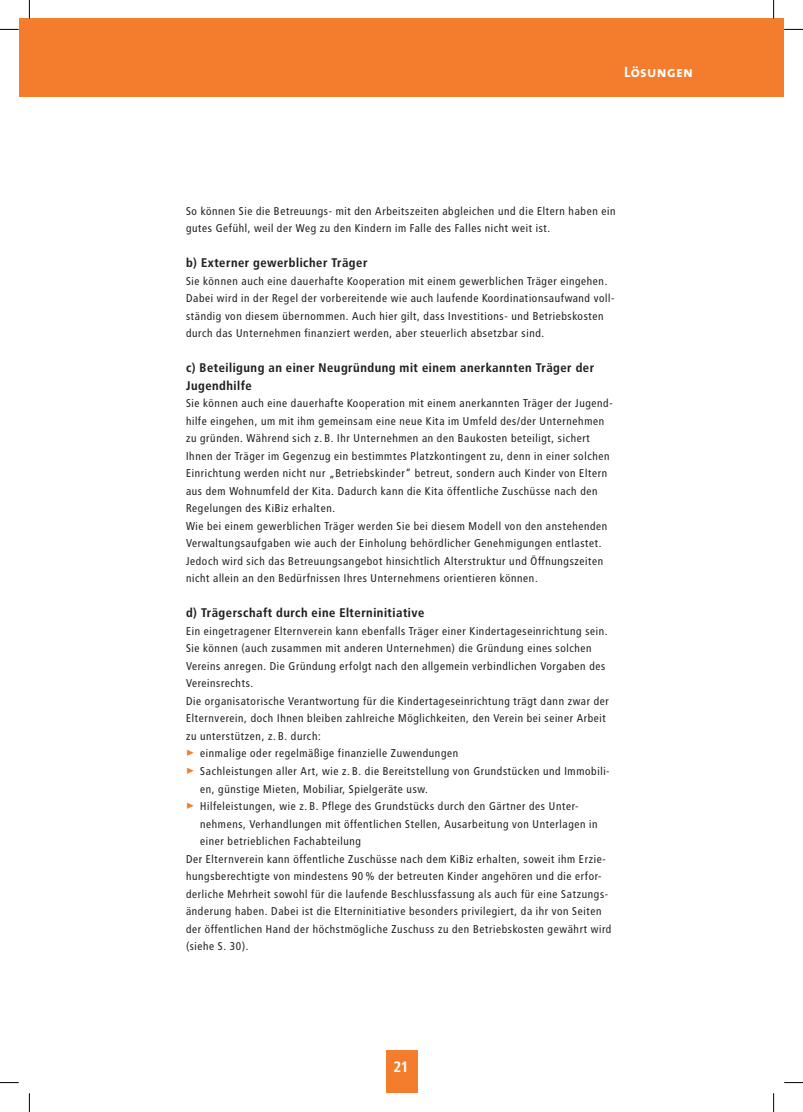
<style>
.page{position:relative;width:803px;height:1112px;background:#fff}
.page>*{position:absolute;margin:0;border:0;box-sizing:border-box;transform-origin:0 0}
.t1{font:15px "The Sans Bold Caps";letter-spacing:.02em;color:#fff}
.t2{font:700 15px "Transit";color:#fff}
.t3{font:700 12.5px/17.5px "Transit";letter-spacing:.02em;color:#231f20}
.t4{font:11.25px/17.5px "Transit";letter-spacing:.02em;color:#231f20}
.s1{font-weight:700;font-size:15px;color:#f47d2d}
</style>
<div class="page">
<div style="left:19px;top:19px;width:10px;height:78px;background:#f47d2d"></div>
<div style="left:29px;top:19px;width:755px;height:78px;background:#f47d2d"></div>
<div style="left:385px;top:1050px;width:32px;height:42px;background:#f47d2d"></div>
<svg style="left:0;top:29px;width:19px;height:1px"></svg>
<svg style="left:784px;top:29px;width:19px;height:1px"></svg>
<svg style="left:0;top:1082px;width:19px;height:1px"></svg>
<svg style="left:784px;top:1082px;width:19px;height:1px"></svg>
<svg style="left:29px;top:0;width:1px;height:19px"></svg>
<svg style="left:29px;top:1093px;width:1px;height:18px"></svg>
<svg style="left:773px;top:0;width:1px;height:19px"></svg>
<svg style="left:773px;top:1093px;width:1px;height:18px"></svg>
<h1 class="t1" style="left:624px;top:59px;width:71px">Lösungen</h1>
<p class="t4" style="left:186px;top:202px;width:431px">So können Sie die Betreuungs- mit den Arbeitszeiten abgleichen und die Eltern haben ein gutes Gefühl, weil der Weg zu den Kindern im Falle des Falles nicht weit ist.</p>
<p class="t3" style="left:186px;top:254px;width:183px">b) Externer gewerblicher Träger</p>
<p class="t4" style="left:186px;top:272px;width:430px">Sie können auch eine dauerhafte Kooperation mit einem gewerblichen Träger eingehen.<br>Dabei wird in der Regel der vorbereitende wie auch laufende Koordinationsaufwand voll&shy;ständig von diesem übernommen. Auch hier gilt, dass Investitions- und Betriebskosten durch das Unternehmen finanziert werden, aber steuerlich absetzbar sind.</p>
<p class="t3" style="left:186px;top:359px;width:410px">c) Beteiligung an einer Neugründung mit einem anerkannten Träger der<br>Jugendhilfe</p>
<p class="t4" style="left:186px;top:394px;width:429px">Sie können auch eine dauerhafte Kooperation mit einem anerkannten Träger der Jugend&shy;hilfe eingehen, um mit ihm gemeinsam eine neue Kita im Umfeld des/der Unternehmen zu gründen. Während sich z. B. Ihr Unternehmen an den Baukosten beteiligt, sichert Ihnen der Träger im Gegenzug ein bestimmtes Platzkontingent zu, denn in einer solchen Einrichtung werden nicht nur „Betriebskinder“ betreut, sondern auch Kinder von Eltern aus dem Wohnumfeld der Kita. Dadurch kann die Kita öffentliche Zuschüsse nach den Regelungen des KiBiz erhalten.<br>Wie bei einem gewerblichen Träger werden Sie bei diesem Modell von den anstehenden Verwaltungsaufgaben wie auch der Einholung behördlicher Genehmigungen entlastet.<br>Jedoch wird sich das Betreuungsangebot hinsichtlich Alterstruktur und Öffnungszeiten nicht allein an den Bedürfnissen Ihres Unternehmens orientieren können.</p>
<p class="t3" style="left:186px;top:604px;width:240px">d) Trägerschaft durch eine Elterninitiative</p>
<p class="t4" style="left:186px;top:622px;width:423px">Ein eingetragener Elternverein kann ebenfalls Träger einer Kindertageseinrichtung sein.</p>
<p class="t4" style="left:186px;top:639px;width:407px">Sie können (auch zusammen mit anderen Unternehmen) die Gründung eines solchen</p>
<p class="t4" style="left:186px;top:657px;width:421px">Vereins anregen. Die Gründung erfolgt nach den allgemein verbindlichen Vorgaben des</p>
<p class="t4" style="left:186px;top:674px;width:69px">Vereinsrechts.</p>
<p class="t4" style="left:186px;top:692px;width:425px">Die organisatorische Verantwortung für die Kindertageseinrichtung trägt dann zwar der</p>
<p class="t4" style="left:186px;top:709px;width:422px">Elternverein, doch Ihnen bleiben zahlreiche Möglichkeiten, den Verein bei seiner Arbeit</p>
<p class="t4" style="left:186px;top:727px;width:137px">zu unterstützen, z. B. durch:</p>
<p class="t4" style="left:186px;top:744px;width:274px"><span class="s1">&gt;</span> einmalige oder regelmäßige finanzielle Zuwendungen</p>
<p class="t4" style="left:186px;top:762px;width:425px"><span class="s1">&gt;</span> Sachleistungen aller Art, wie z. B. die Bereitstellung von Grundstücken und Immobili-</p>
<p class="t4" style="left:200px;top:779px;width:230px">en, günstige Mieten, Mobiliar, Spielgeräte usw.</p>
<p class="t4" style="left:186px;top:797px;width:393px"><span class="s1">&gt;</span> Hilfeleistungen, wie z. B. Pflege des Grundstücks durch den Gärtner des Unter-</p>
<p class="t4" style="left:200px;top:814px;width:399px">nehmens, Verhandlungen mit öffentlichen Stellen, Ausarbeitung von Unterlagen in</p>
<p class="t4" style="left:200px;top:832px;width:163px">einer betrieblichen Fachabteilung</p>
<p class="t4" style="left:186px;top:849px;width:422px">Der Elternverein kann öffentliche Zuschüsse nach dem KiBiz erhalten, soweit ihm Erzie-</p>
<p class="t4" style="left:186px;top:867px;width:417px">hungsberechtigte von mindestens 90 % der betreuten Kinder angehören und die erfor-</p>
<p class="t4" style="left:186px;top:884px;width:424px">derliche Mehrheit sowohl für die laufende Beschlussfassung als auch für eine Satzungs-</p>
<p class="t4" style="left:186px;top:902px;width:417px">änderung haben. Dabei ist die Elterninitiative besonders privilegiert, da ihr von Seiten</p>
<p class="t4" style="left:186px;top:919px;width:427px">der öffentlichen Hand der höchstmögliche Zuschuss zu den Betriebskosten gewährt wird</p>
<p class="t4" style="left:186px;top:937px;width:64px">(siehe S. 30).</p>
<h1 class="t2" style="left:394px;top:1057px;width:17px">21</h1>
</div>
